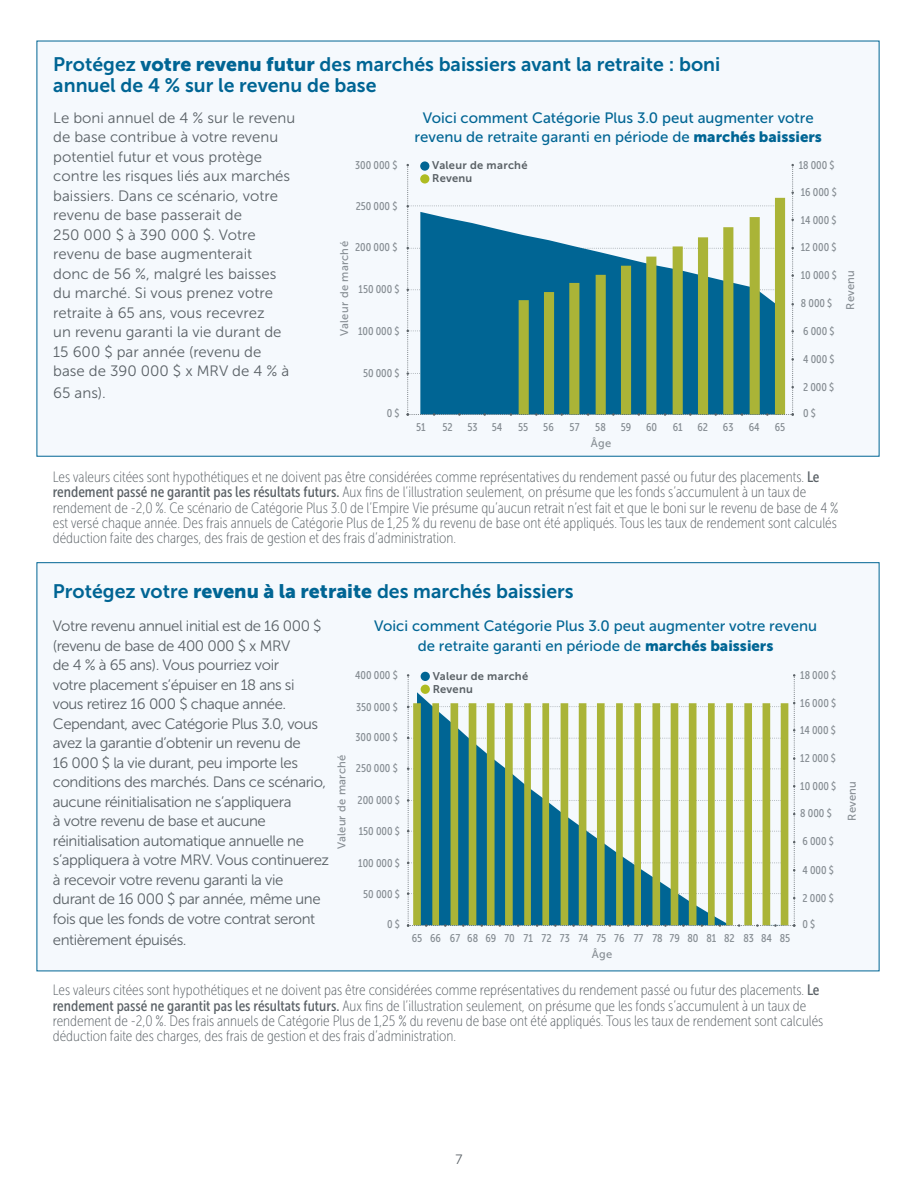
<style>
.page{position:relative;width:918px;height:1188px;background:#fff}
.page>*{position:absolute;margin:0;border:0;box-sizing:border-box;transform-origin:0 0}
.Heading_3{font:19.5px/21px "Museo Sans 700";color:#006594}
.Foot_Note_-_Museo_Condensed{font:15px/15.3px "Museo Sans Cond 100";color:#5a6166}
.EL_Body_Copy{font:15px/19.5px "Museo Sans 300";letter-spacing:-.03em;color:#5a6166}
.EL_Body_Copy-2{font:15px/19.5px "Museo Sans 300";color:#5a6166}
.t1{font:15px/19.5px "Museo Sans 500";color:#006594;text-align:center}
.t2{font:13.5px "Museo Sans 300";color:#5a6166}
.t3{font:11.25px "Museo Sans Cond 500";color:#868d93}
.t4{font:11.25px "Museo Sans 500";letter-spacing:.025em;color:#868d93}
.t5{font:11.25px/12.9px "Museo Sans 700";letter-spacing:.025em;color:#5a6166}
.t6{font:11.1px "Museo Sans Cond 500";color:#868d93}
.t7{font:11.1px "Museo Sans 500";letter-spacing:.025em;color:#868d93}
.t8{font:11.1px/12.9px "Museo Sans 700";letter-spacing:.025em;color:#5a6166}
.s1{font-family:"Museo Sans 900"}
.s2{font-family:"Museo Sans Cond 500"}
</style>
<div class="page">
<div style="left:37px;top:562px;width:842px;height:409px;background:#f5f9fd;border:1px solid #006594"></div>
<div style="left:37px;top:41px;width:842px;height:415px;background:#f5f9fd"></div>
<svg style="left:407px;top:164px;width:387px;height:252px"></svg>
<div style="left:420px;top:161px;width:9px;height:10px;background:#006594;border-radius:50%"></div>
<div style="left:420px;top:174px;width:9px;height:10px;background:#afbc22;border-radius:50%"></div>
<svg style="left:407px;top:674px;width:388px;height:253px"></svg>
<div style="left:421px;top:672px;width:9px;height:9px;background:#006594;border-radius:50%"></div>
<div style="left:421px;top:685px;width:9px;height:9px;background:#afbc22;border-radius:50%"></div>
<h3 class="Heading_3" style="left:53px;top:54px;width:669px">Protégez <span class="s1">votre revenu futur</span> des marchés baissiers avant la retraite : boni annuel de 4 % sur le revenu de base</h3>
<p class="EL_Body_Copy-2" style="left:53px;top:108px;width:243px">Le boni annuel de 4 % sur le revenu de base contribue à votre revenu potentiel futur et vous protège contre les risques liés aux marchés baissiers. Dans ce scénario, votre revenu de base passerait de<br>250 000 $ à 390 000 $. Votre revenu de base augmenterait<br>donc de 56 %, malgré les baisses du marché. Si vous prenez votre retraite à 65 ans, vous recevrez<br>un revenu garanti la vie durant de<br>15 600 $ par année (revenu de base de 390 000 $ x MRV de 4 % à</p>
<p class="EL_Body_Copy" style="left:53px;top:383px;width:54px">65 ans).</p>
<p class="t1" style="left:415px;top:108px;width:409px">Voici comment Catégorie Plus 3.0 peut augmenter votre revenu de retraite garanti en période de <span class="s1">marchés baissiers</span></p>
<p class="t6" style="left:355px;top:159px;width:44px">300 000 $</p>
<p class="t6" style="left:799px;top:159px;width:37px">18 000 $</p>
<p class="t8" style="left:432px;top:159px;width:97px">Valeur de marché<br>Revenu</p>
<p class="t6" style="left:801px;top:187px;width:37px">16 000 $</p>
<p class="t6" style="left:356px;top:200px;width:43px">250 000 $</p>
<p class="t6" style="left:355px;top:241px;width:44px">200 000 $</p>
<p class="t6" style="left:801px;top:214px;width:37px">14 000 $</p>
<p class="t6" style="left:801px;top:241px;width:37px">12 000 $</p>
<p class="t7" style="left:338px;top:336px;width:96px;rotate:-90deg">Valeur de marché</p>
<p class="t6" style="left:801px;top:269px;width:38px">10 000 $</p>
<p class="t6" style="left:801px;top:297px;width:33px">8 000 $</p>
<p class="t6" style="left:359px;top:283px;width:43px">150 000 $</p>
<p class="t6" style="left:358px;top:325px;width:43px">100 000 $</p>
<p class="t6" style="left:803px;top:325px;width:33px">6 000 $</p>
<p class="t6" style="left:803px;top:354px;width:33px">4 000 $</p>
<p class="t6" style="left:363px;top:367px;width:38px">50 000 $</p>
<p class="t6" style="left:803px;top:381px;width:33px">2 000 $</p>
<p class="t6" style="left:387px;top:407px;width:14px">0 $</p>
<p class="t6" style="left:416px;top:421px;width:11px">51</p>
<p class="t6" style="left:442px;top:421px;width:12px">52</p>
<p class="t6" style="left:467px;top:421px;width:12px">53</p>
<p class="t6" style="left:492px;top:421px;width:12px">54</p>
<p class="t6" style="left:518px;top:421px;width:12px">55</p>
<p class="t6" style="left:543px;top:421px;width:12px">56</p>
<p class="t6" style="left:723px;top:421px;width:12px">63</p>
<p class="t6" style="left:570px;top:421px;width:11px">57</p>
<p class="t6" style="left:749px;top:421px;width:12px">64</p>
<p class="t6" style="left:775px;top:421px;width:12px">65</p>
<p class="t6" style="left:595px;top:421px;width:12px">58</p>
<p class="t6" style="left:621px;top:421px;width:12px">59</p>
<p class="t6" style="left:646px;top:421px;width:13px">60</p>
<p class="t6" style="left:673px;top:421px;width:11px">61</p>
<p class="t6" style="left:698px;top:421px;width:12px">62</p>
<p class="t7" style="left:591px;top:437px;width:22px">Âge</p>
<p class="t6" style="left:803px;top:407px;width:14px">0 $</p>
<p class="t7" style="left:844px;top:310px;width:41px;rotate:-90deg">Revenu</p>
<p class="Foot_Note_-_Museo_Condensed" style="left:53px;top:469px;width:787px">Les valeurs citées sont hypothétiques et ne doivent pas être considérées comme représentatives du rendement passé ou futur des placements. <span class="s2">Le rendement passé ne garantit pas les résultats futurs.</span> Aux fins de l’illustration seulement, on présume que les fonds s’accumulent à un taux de rendement de -2,0 %. Ce scénario de Catégorie Plus 3.0 de l’Empire Vie présume qu’aucun retrait n’est fait et que le boni sur le revenu de base de 4 % est versé chaque année. Des frais annuels de Catégorie Plus de 1,25 % du revenu de base ont été appliqués. Tous les taux de rendement sont calculés déduction faite des charges, des frais de gestion et des frais d’administration.</p>
<h3 class="Heading_3" style="left:53px;top:580px;width:522px">Protégez votre <span class="s1">revenu à la retraite</span> des marchés baissiers</h3>
<p class="EL_Body_Copy" style="left:53px;top:616px;width:278px">Votre revenu annuel initial est de 16 000 $ (revenu de base de 400 000 $ x MRV<br>de 4 % à 65 ans). Vous pourriez voir<br>votre placement s’épuiser en 18 ans si<br>vous retirez 16 000 $ chaque année.<br>Cependant, avec Catégorie Plus 3.0, vous avez la garantie d’obtenir un revenu de<br>16 000 $ la vie durant, peu importe les conditions des marchés. Dans ce scénario, aucune réinitialisation ne s’appliquera<br>à votre revenu de base et aucune réinitialisation automatique annuelle ne s’appliquera à votre MRV. Vous continuerez à recevoir votre revenu garanti la vie durant de 16 000 $ par année, même une fois que les fonds de votre contrat seront</p>
<p class="EL_Body_Copy" style="left:53px;top:931px;width:135px">entièrement épuisés.</p>
<p class="Foot_Note_-_Museo_Condensed" style="left:53px;top:983px;width:772px">Les valeurs citées sont hypothétiques et ne doivent pas être considérées comme représentatives du rendement passé ou futur des placements. <span class="s2">Le rendement passé ne garantit pas les résultats futurs.</span> Aux fins de l’illustration seulement, on présume que les fonds s’accumulent à un taux de rendement de -2,0 %. Des frais annuels de Catégorie Plus de 1,25 % du revenu de base ont été appliqués. Tous les taux de rendement sont calculés déduction faite des charges, des frais de gestion et des frais d’administration.</p>
<p class="t1" style="left:374px;top:616px;width:444px">Voici comment Catégorie Plus 3.0 peut augmenter votre revenu de retraite garanti en période de <span class="s1">marchés baissiers</span></p>
<p class="t3" style="left:355px;top:669px;width:44px">400 000 $</p>
<p class="t3" style="left:800px;top:669px;width:37px">18 000 $</p>
<p class="t5" style="left:433px;top:669px;width:97px">Valeur de marché<br>Revenu</p>
<p class="t3" style="left:800px;top:697px;width:37px">16 000 $</p>
<p class="t3" style="left:356px;top:701px;width:43px">350 000 $</p>
<p class="t3" style="left:800px;top:724px;width:37px">14 000 $</p>
<p class="t3" style="left:800px;top:752px;width:37px">12 000 $</p>
<p class="t3" style="left:356px;top:731px;width:44px">300 000 $</p>
<p class="t4" style="left:335px;top:849px;width:96px;rotate:-90deg">Valeur de marché</p>
<p class="t3" style="left:356px;top:762px;width:43px">250 000 $</p>
<p class="t3" style="left:800px;top:780px;width:38px">10 000 $</p>
<p class="t3" style="left:800px;top:807px;width:33px">8 000 $</p>
<p class="t3" style="left:358px;top:794px;width:44px">200 000 $</p>
<p class="t3" style="left:359px;top:825px;width:43px">150 000 $</p>
<p class="t3" style="left:802px;top:835px;width:33px">6 000 $</p>
<p class="t3" style="left:802px;top:864px;width:33px">4 000 $</p>
<p class="t3" style="left:358px;top:857px;width:43px">100 000 $</p>
<p class="t3" style="left:363px;top:887px;width:38px">50 000 $</p>
<p class="t3" style="left:802px;top:892px;width:33px">2 000 $</p>
<p class="t3" style="left:387px;top:918px;width:14px">0 $</p>
<p class="t3" style="left:802px;top:918px;width:14px">0 $</p>
<p class="t3" style="left:412px;top:932px;width:141px">65 66 67 68 69 70 71 72</p>
<p class="t3" style="left:578px;top:932px;width:11px">74</p>
<p class="t3" style="left:724px;top:932px;width:12px">82</p>
<p class="t3" style="left:560px;top:932px;width:11px">73</p>
<p class="t3" style="left:743px;top:932px;width:48px">83 84 85</p>
<p class="t3" style="left:614px;top:932px;width:12px">76</p>
<p class="t3" style="left:634px;top:932px;width:30px">77 78</p>
<p class="t3" style="left:670px;top:932px;width:12px">79</p>
<p class="t3" style="left:687px;top:932px;width:31px">80 81</p>
<p class="t3" style="left:596px;top:932px;width:11px">75</p>
<p class="t4" style="left:592px;top:948px;width:22px">Âge</p>
<p class="t4" style="left:846px;top:821px;width:41px;rotate:-90deg">Revenu</p>
<p class="t2" style="left:455px;top:1152px;width:9px">7</p>
</div>
